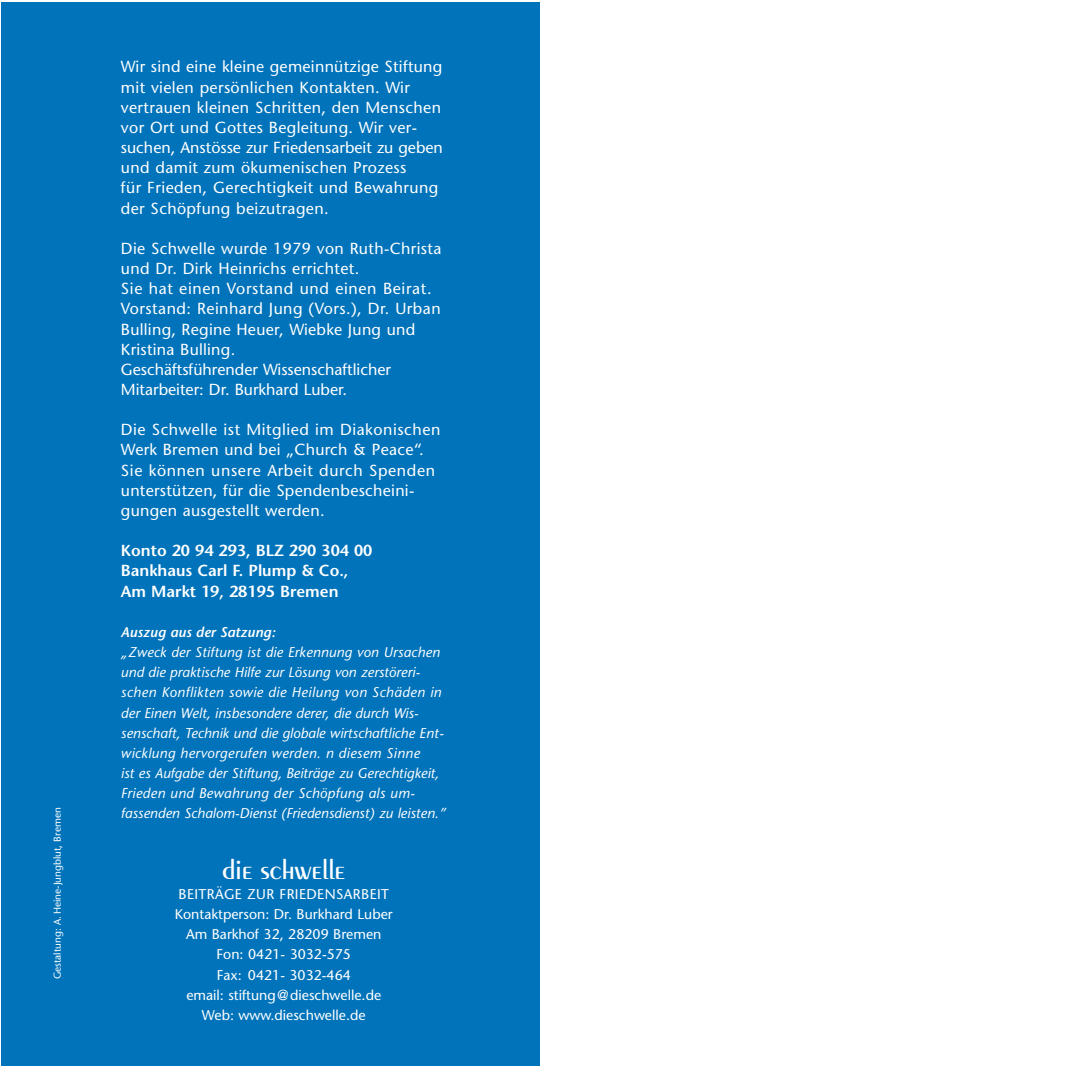
<style>
.page{position:relative;width:1078px;height:1066px;background:#fff}
.page>*{position:absolute;margin:0;border:0;box-sizing:border-box;transform-origin:0 0}
.t1{font:600 28.2px "Peignot";color:#fff}
.t2{font:16px/20.2px "Stone Sans";letter-spacing:.025em;color:#fff}
.t3{font:600 16px/20.2px "Stone Sans";color:#fff}
.t4{font:italic 14.2px/20.2px "Stone Sans";color:#fff}
.t5{font:14.2px/20.2px "Stone Sans";color:#fff;text-align:center}
.t6{font:italic 600 14.2px "Stone Sans";color:#fff}
.t7{font:10px "Stone Sans";color:#fff}
.s1{font-family:"Helvetica"}
</style>
<div class="page">
<div style="left:1px;top:2px;width:539px;height:1064px;background:#0073ba"></div>
<p class="t7" style="left:53px;top:979px;width:173px;rotate:-90deg">Gestaltung: A. Heine-Jungblut, Bremen</p>
<p class="t2" style="left:121px;top:58px;width:324px">Wir sind eine kleine gemeinnützige Stiftung mit vielen persönlichen Kontakten. Wir vertrauen kleinen Schritten, den Menschen vor Ort und Gottes Begleitung. Wir ver&shy;suchen, Anstösse zur Friedensarbeit zu geben und damit zum ökumenischen Prozess<br>für Frieden, Gerechtigkeit und Bewahrung der Schöpfung beizutragen.</p>
<p class="t2" style="left:121px;top:240px;width:322px">Die Schwelle wurde 1979 von Ruth-Christa und Dr. Dirk Heinrichs errichtet.<br>Sie hat einen Vorstand und einen Beirat.<br>Vorstand: Reinhard Jung (Vors.), Dr. Urban Bulling, Regine Heuer, Wiebke Jung und Kristina Bulling.<br>Geschäftsführender Wissenschaftlicher Mitarbeiter: Dr. Burkhard Luber.</p>
<p class="t2" style="left:121px;top:421px;width:321px">Die Schwelle ist Mitglied im Diakonischen Werk Bremen und bei „Church &amp; Peace“.<br>Sie können unsere Arbeit durch Spenden unterstützen, für die Spendenbescheini&shy;gungen ausgestellt werden.</p>
<p class="t3" style="left:121px;top:542px;width:253px">Konto 20 94 293, BLZ 290 304 00<br>Bankhaus Carl F. Plump &amp; Co.,<br>Am Markt 19, 28195 Bremen</p>
<p class="t6" style="left:121px;top:626px;width:156px">Auszug aus der Satzung:</p>
<p class="t4" style="left:121px;top:643px;width:326px">„Zweck der Stiftung ist die Erkennung von Ursachen und die praktische Hilfe zur Lösung von zerstöreri&shy;schen Konflikten sowie die Heilung von Schäden in der Einen Welt, insbesondere derer, die durch Wis&shy;senschaft, Technik und die globale wirtschaftliche Ent&shy;wicklung hervorgerufen werden. n diesem Sinne<br>ist es Aufgabe der Stiftung, Beiträge zu Gerechtigkeit, Frieden und Bewahrung der Schöpfung als um&shy;fassenden Schalom-Dienst (Friedensdienst) zu leisten.”</p>
<h1 class="t1" style="left:223px;top:859px;width:124px">die schwelle</h1>
<p class="t5" style="left:175px;top:885px;width:219px">BEITRÄGE ZUR FRIEDENSARBEIT<br>Kontaktperson: Dr. Burkhard Luber<br>Am Barkhof 32, 28209 Bremen<br>Fon: 0421- 3032-575<br>Fax: 0421- 3032-464<br>email: stiftung<span class="s1">@</span>dieschwelle.de<br>Web: www.dieschwelle.de</p>
</div>
